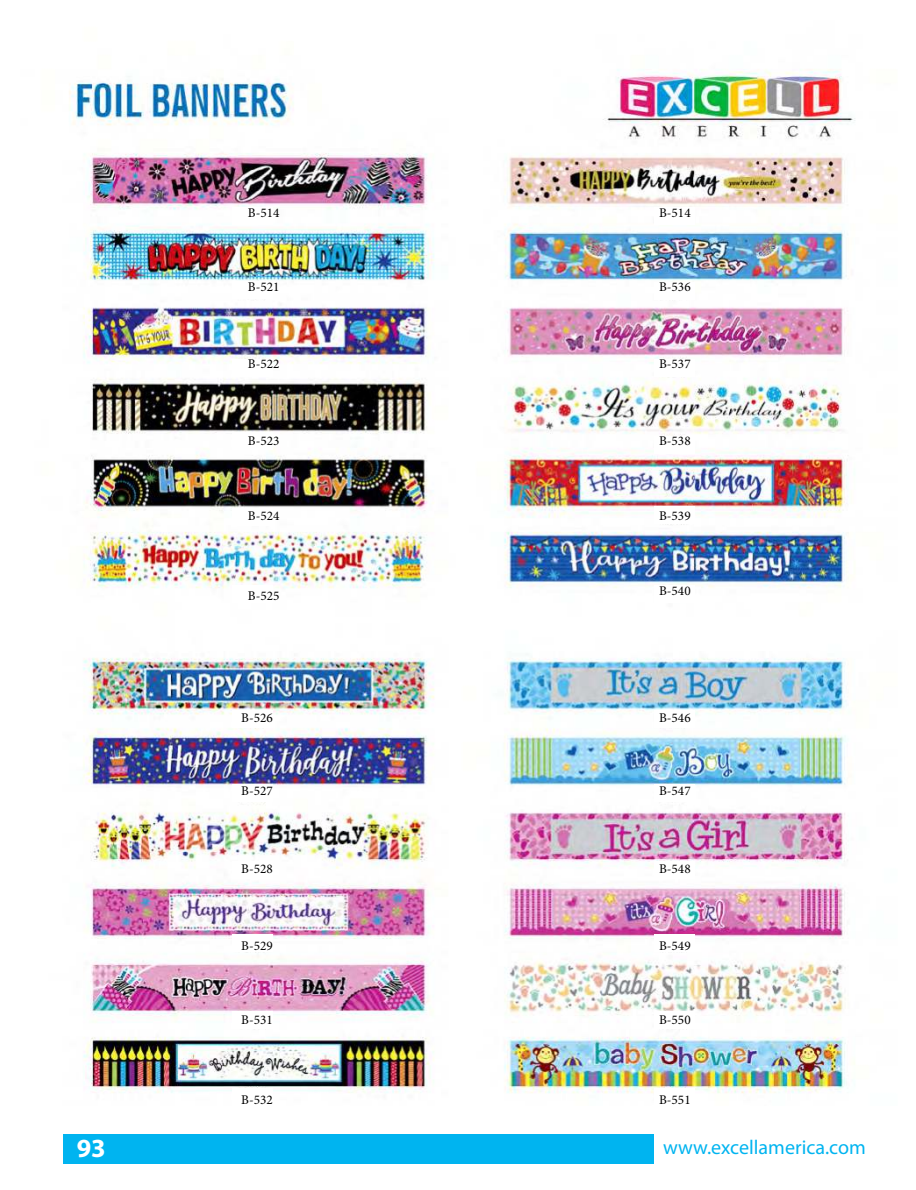
<style>
.page{position:relative;width:916px;height:1190px;background:#fff}
.page>*{position:absolute;margin:0;border:0;box-sizing:border-box;transform-origin:0 0}
.t1{font:700 26.25px "Myriad Pro";color:#fff}
.t2{font:20.12px "Myriad Pro";color:#00b4f0}
.t3{font:13.3px "Minion Pro";color:#000}
</style>
<div class="page">
<div style="left:63px;top:1133px;width:590px;height:30px;background:#00b4f0"></div>
<img style="left:69px;top:69px;width:786px;height:1025px">
<div style="left:654px;top:207px;width:41px;height:18px;background:#fff"></div>
<div style="left:654px;top:282px;width:41px;height:18px;background:#fff"></div>
<div style="left:654px;top:359px;width:41px;height:17px;background:#fff"></div>
<div style="left:654px;top:436px;width:41px;height:17px;background:#fff"></div>
<div style="left:654px;top:506px;width:41px;height:18px;background:#fff"></div>
<div style="left:654px;top:585px;width:41px;height:18px;background:#fff"></div>
<div style="left:232px;top:207px;width:41px;height:18px;background:#fff"></div>
<div style="left:232px;top:281px;width:41px;height:18px;background:#fff"></div>
<div style="left:232px;top:359px;width:41px;height:17px;background:#fff"></div>
<div style="left:232px;top:431px;width:41px;height:18px;background:#fff"></div>
<div style="left:232px;top:508px;width:41px;height:18px;background:#fff"></div>
<div style="left:232px;top:585px;width:41px;height:18px;background:#fff"></div>
<div style="left:232px;top:710px;width:41px;height:18px;background:#fff"></div>
<div style="left:232px;top:784px;width:41px;height:18px;background:#fff"></div>
<div style="left:232px;top:861px;width:41px;height:18px;background:#fff"></div>
<div style="left:232px;top:934px;width:41px;height:18px;background:#fff"></div>
<div style="left:232px;top:1011px;width:41px;height:17px;background:#fff"></div>
<div style="left:232px;top:1088px;width:41px;height:17px;background:#fff"></div>
<div style="left:654px;top:710px;width:41px;height:17px;background:#fff"></div>
<div style="left:654px;top:783px;width:41px;height:18px;background:#fff"></div>
<div style="left:654px;top:861px;width:41px;height:18px;background:#fff"></div>
<div style="left:654px;top:934px;width:41px;height:17px;background:#fff"></div>
<div style="left:654px;top:1010px;width:41px;height:18px;background:#fff"></div>
<div style="left:654px;top:1087px;width:41px;height:18px;background:#fff"></div>
<p class="t3" style="left:248px;top:205px;width:33px">B-514</p>
<p class="t3" style="left:659px;top:205px;width:33px">B-514</p>
<p class="t3" style="left:248px;top:278px;width:33px">B-521</p>
<p class="t3" style="left:659px;top:278px;width:33px">B-536</p>
<p class="t3" style="left:248px;top:356px;width:33px">B-522</p>
<p class="t3" style="left:659px;top:356px;width:33px">B-537</p>
<p class="t3" style="left:248px;top:433px;width:33px">B-523</p>
<p class="t3" style="left:659px;top:433px;width:33px">B-538</p>
<p class="t3" style="left:248px;top:507px;width:33px">B-524</p>
<p class="t3" style="left:659px;top:507px;width:33px">B-539</p>
<p class="t3" style="left:248px;top:587px;width:33px">B-525</p>
<p class="t3" style="left:659px;top:582px;width:33px">B-540</p>
<p class="t3" style="left:241px;top:709px;width:33px">B-526</p>
<p class="t3" style="left:659px;top:709px;width:33px">B-546</p>
<p class="t3" style="left:241px;top:783px;width:33px">B-527</p>
<p class="t3" style="left:659px;top:783px;width:33px">B-547</p>
<p class="t3" style="left:241px;top:860px;width:33px">B-528</p>
<p class="t3" style="left:659px;top:860px;width:33px">B-548</p>
<p class="t3" style="left:241px;top:937px;width:33px">B-529</p>
<p class="t3" style="left:659px;top:937px;width:33px">B-549</p>
<p class="t3" style="left:241px;top:1012px;width:33px">B-531</p>
<p class="t3" style="left:659px;top:1012px;width:33px">B-550</p>
<p class="t3" style="left:241px;top:1091px;width:33px">B-532</p>
<p class="t3" style="left:659px;top:1091px;width:33px">B-551</p>
<h1 class="t1" style="left:77px;top:1132px;width:31px">93</h1>
<h2 class="t2" style="left:663px;top:1135px;width:204px">www.excellamerica.com</h2>
</div>
